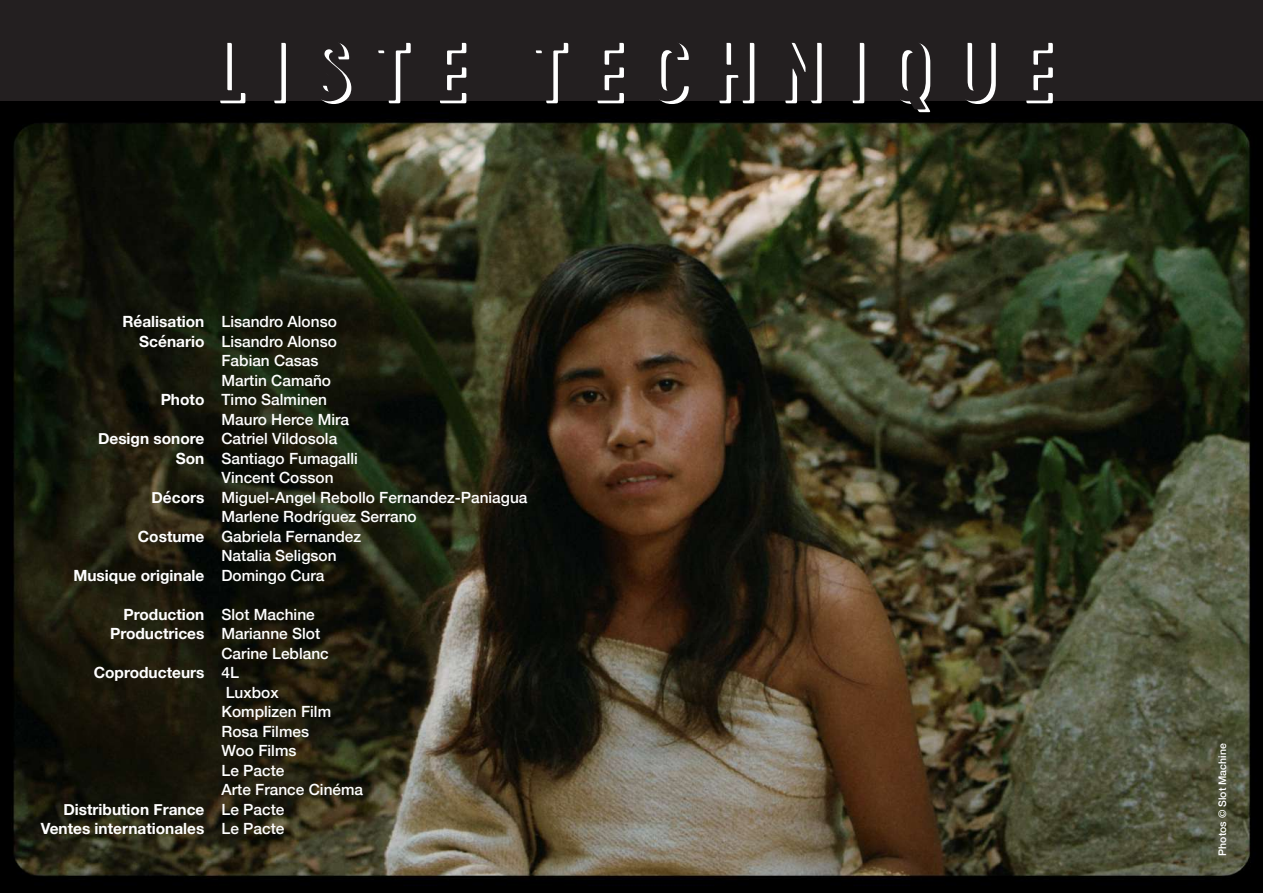
<style>
.page{position:relative;width:1263px;height:893px;background:#231f20}
.page>*{position:absolute;margin:0;border:0;box-sizing:border-box;transform-origin:0 0}
.t1{font:80.55px "Cervo Neue Bold Neue";letter-spacing:.28em;color:#fff}
.t2{font:500 15.45px/19.5px "Helvetica Neue";color:#fff}
.t3{font:700 15.45px/19.5px "Helvetica Neue";color:#fff;text-align:right}
.t4{font:500 10.5px "Helvetica Neue";color:#fff}
</style>
<div class="page">
<img style="left:0;top:102px;width:1263px;height:791px">
<h1 class="t1" style="left:216px;top:18px;width:842px">LISTE TECHNIQUE</h1>
<p class="t3" style="left:122px;top:312px;width:84px">Réalisation<br>Scénario</p>
<p class="t3" style="left:161px;top:390px;width:45px">Photo</p>
<p class="t3" style="left:98px;top:429px;width:108px">Design sonore<br>Son</p>
<p class="t3" style="left:152px;top:488px;width:54px">Décors</p>
<p class="t3" style="left:138px;top:527px;width:68px">Costume</p>
<p class="t3" style="left:73px;top:566px;width:132px">Musique originale</p>
<p class="t3" style="left:110px;top:605px;width:96px">Production<br>Productrices</p>
<p class="t3" style="left:94px;top:663px;width:112px">Coproducteurs</p>
<p class="t3" style="left:41px;top:800px;width:165px">Distribution France<br>Ventes internationales</p>
<p class="t2" style="left:221px;top:311px;width:308px">Lisandro Alonso<br>Lisandro Alonso<br>Fabian Casas<br>Martin Camaño<br>Timo Salminen<br>Mauro Herce Mira<br>Catriel Vildosola<br>Santiago Fumagalli<br>Vincent Cosson<br>Miguel-Angel Rebollo Fernandez-Paniagua<br>Marlene Rodríguez Serrano<br>Gabriela Fernandez<br>Natalia Seligson<br>Domingo Cura</p>
<p class="t2" style="left:221px;top:603px;width:143px">Slot Machine<br>Marianne Slot<br>Carine Leblanc<br>4L<br>Luxbox<br>Komplizen Film<br>Rosa Filmes<br>Woo Films<br>Le Pacte<br>Arte France Cinéma<br>Le Pacte<br>Le Pacte</p>
<p class="t4" style="left:1214px;top:855px;width:114px;rotate:-90deg">Photos © Slot Machine</p>
</div>
